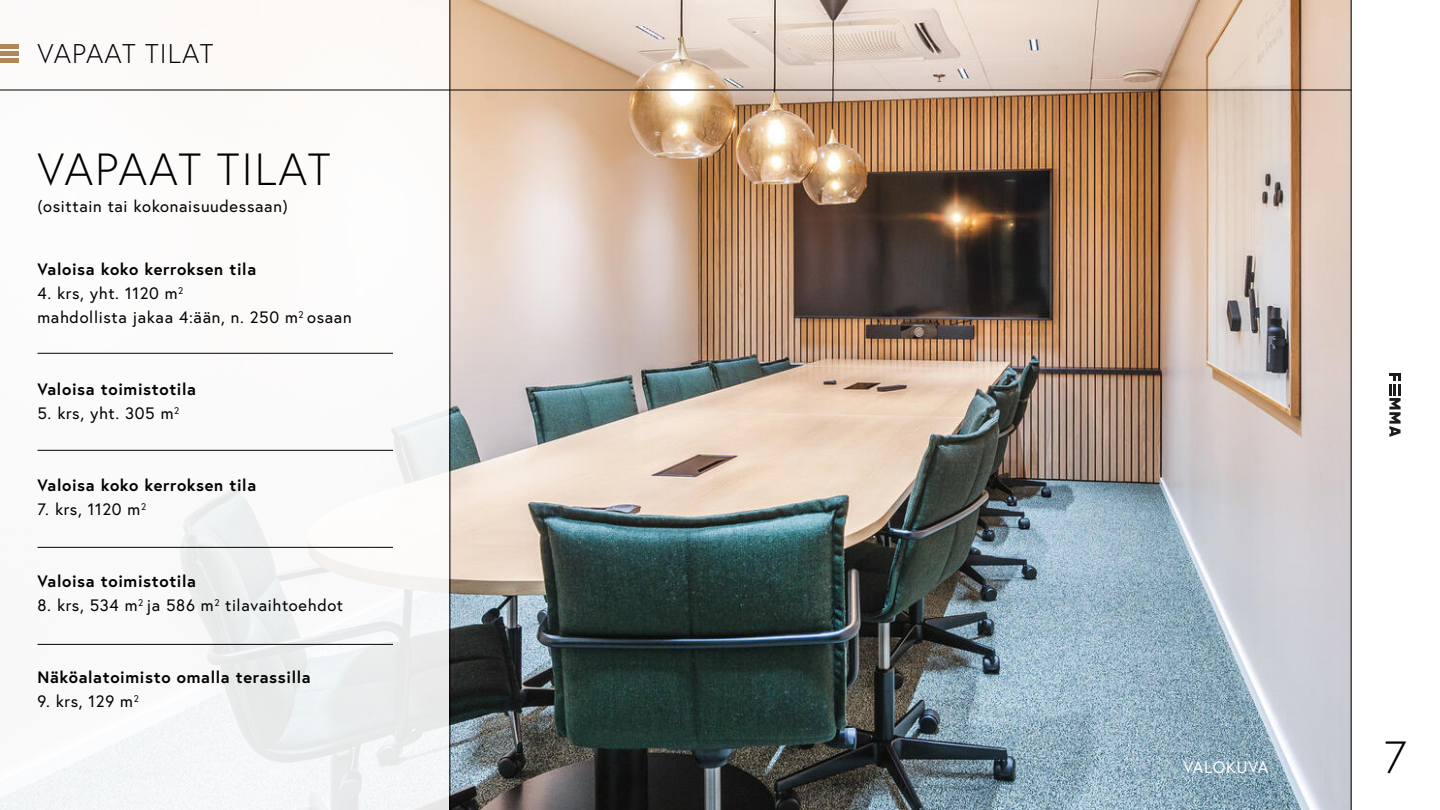
<style>
.page{position:relative;width:1440px;height:810px;background:#fff}
.page>*{position:absolute;margin:0;border:0;box-sizing:border-box;transform-origin:0 0}
.t1{font:300 45px "Europa";letter-spacing:.04em;color:#000}
.t2{font:300 27px "Europa";letter-spacing:.04em;color:#000}
.t3{font:16.5px/24px "Europa";letter-spacing:.04em;color:#000}
.t4{font:700 16.5px "Europa";letter-spacing:.04em;color:#000}
.t5{font:16.5px "Europa";letter-spacing:.04em;color:#fff}
</style>
<div class="page">
<img style="left:450px;top:0;width:901px;height:810px">
<hr style="left:449px;top:0;width:1px;height:810px;background:#000">
<hr style="left:38px;top:353px;width:355px;height:1px;background:#000">
<hr style="left:38px;top:450px;width:355px;height:1px;background:#000">
<hr style="left:38px;top:547px;width:355px;height:1px;background:#000">
<hr style="left:38px;top:644px;width:355px;height:1px;background:#000">
<hr style="left:1351px;top:0;width:1px;height:810px;background:#000">
<hr style="left:0;top:90px;width:1352px;height:1px;background:#000">
<svg style="left:1389px;top:373px;width:12px;height:64px"></svg>
<hr style="left:0;top:59px;width:19px;height:4px;background:#b08757">
<div style="left:0;top:51px;width:19px;height:5px;background:#b08757"></div>
<div style="left:0;top:44px;width:19px;height:5px;background:#b08757"></div>
<h2 class="t2" style="left:38px;top:37px;width:177px">VAPAAT TILAT</h2>
<h1 class="t1" style="left:38px;top:141px;width:295px">VAPAAT TILAT</h1>
<p class="t3" style="left:37px;top:194px;width:252px">(osittain tai kokonaisuudessaan)</p>
<p class="t4" style="left:38px;top:258px;width:220px">Valoisa koko kerroksen tila</p>
<p class="t3" style="left:38px;top:281px;width:316px">4. krs, yht. 1120 m<sup>2<br></sup>mahdollista jakaa 4:ään, n. 250 m<sup>2</sup> osaan</p>
<p class="t4" style="left:37px;top:378px;width:160px">Valoisa toimistotila</p>
<p class="t3" style="left:37px;top:401px;width:143px">5. krs, yht. 305 m<sup>2</sup></p>
<p class="t4" style="left:38px;top:474px;width:220px">Valoisa koko kerroksen tila</p>
<p class="t3" style="left:38px;top:497px;width:110px">7. krs, 1120 m<sup>2</sup></p>
<p class="t4" style="left:38px;top:570px;width:160px">Valoisa toimistotila</p>
<p class="t3" style="left:38px;top:593px;width:307px">8. krs, 534 m<sup>2</sup> ja 586 m<sup>2</sup> tilavaihtoehdot</p>
<p class="t4" style="left:38px;top:666px;width:275px">Näköalatoimisto omalla terassilla</p>
<p class="t3" style="left:38px;top:689px;width:103px">9. krs, 129 m<sup>2</sup></p>
<p class="t5" style="left:1184px;top:756px;width:86px">VALOKUVA</p>
<h1 class="t1" style="left:1384px;top:729px;width:24px">7</h1>
</div>
